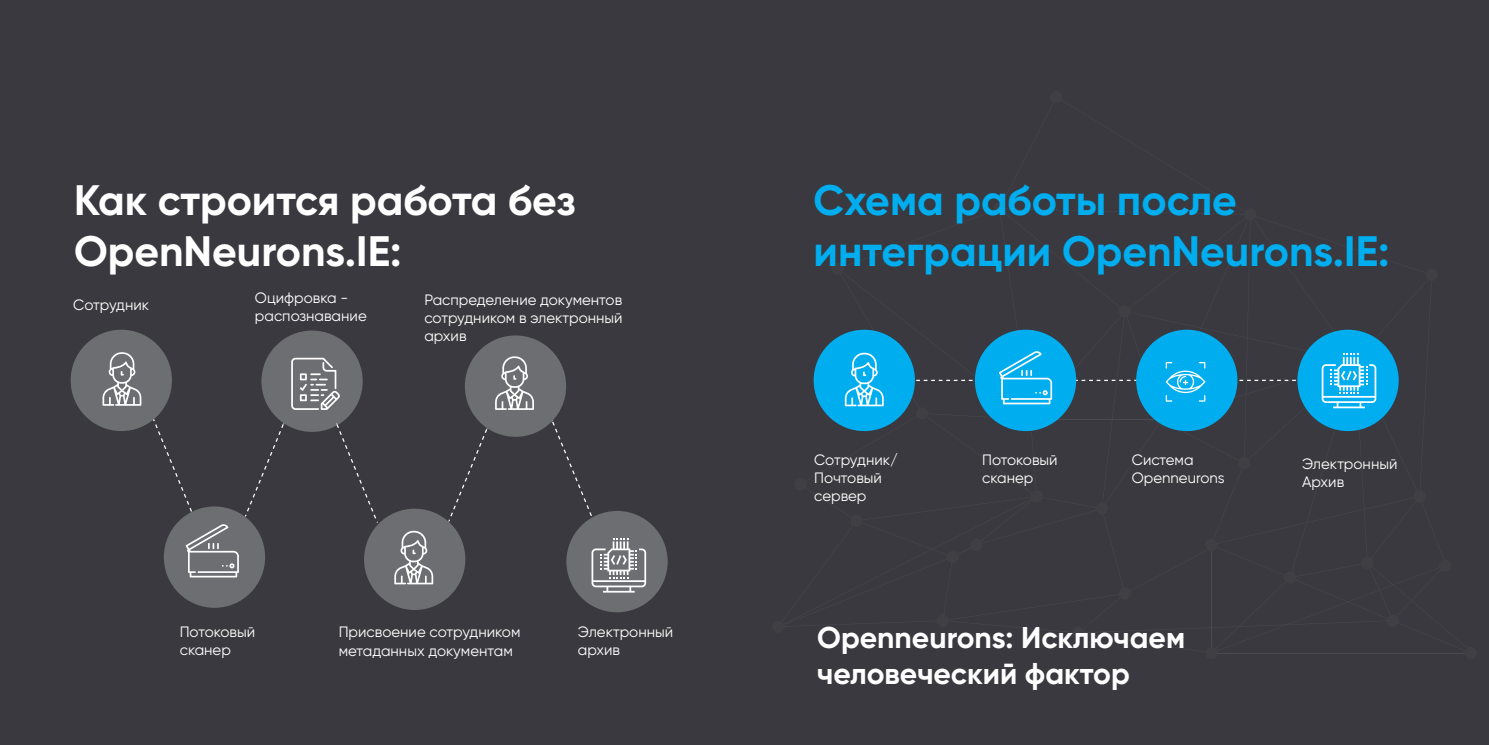
<style>
.page{position:relative;width:1489px;height:745px;background:#fff}
.page>*{position:absolute;margin:0;border:0;box-sizing:border-box;transform-origin:0 0}
.t1{font:700 42.5px/51px "Gilroy";color:#00aeef}
.t2{font:700 42.5px/51px "Gilroy";color:#fff}
.t3{font:700 30px/36px "Gilroy";color:#fff}
.t4{font:15px/18px "Gilroy";color:#fff}
</style>
<div class="page">
<div style="left:0;top:0;width:1488px;height:744px;background:#39393f"></div>
<hr style="left:1211px;top:652px;width:259px;height:1px;background:#939598">
<div style="left:1050px;top:91px;width:12px;height:12px;background:#3f3f44;border-radius:50%"></div>
<div style="left:772px;top:620px;width:12px;height:12px;background:#3f3f44;border-radius:50%"></div>
<div style="left:1205px;top:646px;width:12px;height:12px;background:#3f3f44;border-radius:50%"></div>
<div style="left:1464px;top:646px;width:12px;height:12px;background:#3f3f44;border-radius:50%"></div>
<div style="left:164px;top:506px;width:101px;height:101px;background:#6d6e71;border-radius:50%"></div>
<div style="left:71px;top:329px;width:101px;height:102px;background:#6d6e71;border-radius:50%"></div>
<div style="left:261px;top:330px;width:102px;height:101px;background:#6d6e71;border-radius:50%"></div>
<div style="left:364px;top:508px;width:101px;height:101px;background:#6d6e71;border-radius:50%"></div>
<svg style="left:102px;top:352px;width:39px;height:53px"></svg>
<svg style="left:394px;top:530px;width:39px;height:54px"></svg>
<svg style="left:813px;top:329px;width:599px;height:318px"></svg>
<svg style="left:291px;top:357px;width:49px;height:52px"></svg>
<svg style="left:149px;top:409px;width:136px;height:168px"></svg>
<svg style="left:335px;top:422px;width:43px;height:101px"></svg>
<div style="left:465px;top:335px;width:101px;height:101px;background:#6d6e71;border-radius:50%"></div>
<svg style="left:447px;top:427px;width:41px;height:95px"></svg>
<svg style="left:551px;top:420px;width:41px;height:96px"></svg>
<div style="left:566px;top:510px;width:101px;height:102px;background:#6d6e71;border-radius:50%"></div>
<svg style="left:495px;top:356px;width:39px;height:53px"></svg>
<svg style="left:591px;top:538px;width:55px;height:54px"></svg>
<h1 class="t2" style="left:74px;top:175px;width:503px">Как строится работа без<br>OpenNeurons.IE:</h1>
<h1 class="t1" style="left:813px;top:175px;width:577px">Схема работы после интеграции OpenNeurons.IE:</h1>
<p class="t4" style="left:73px;top:295px;width:77px">Сотрудник</p>
<p class="t4" style="left:255px;top:288px;width:113px">Оцифровка - распознавание</p>
<p class="t4" style="left:424px;top:290px;width:200px;text-align:justify">Распределение документов сотрудником в электронный архив</p>
<p class="t4" style="left:814px;top:450px;width:85px">Сотрудник/<br>Почтовый сервер</p>
<p class="t4" style="left:982px;top:450px;width:77px">Потоковый сканер</p>
<p class="t4" style="left:1131px;top:450px;width:94px">Система<br>Openneurons</p>
<p class="t4" style="left:1301px;top:454px;width:97px">Электронный<br>Архив</p>
<p class="t4" style="left:180px;top:622px;width:77px">Потоковый сканер</p>
<p class="t4" style="left:339px;top:622px;width:183px">Присвоение сотрудником метаданных документам</p>
<h2 class="t3" style="left:817px;top:619px;width:369px">Openneurons: Исключаем человеческий фактор</h2>
<p class="t4" style="left:578px;top:622px;width:97px">Электронный архив</p>
</div>
